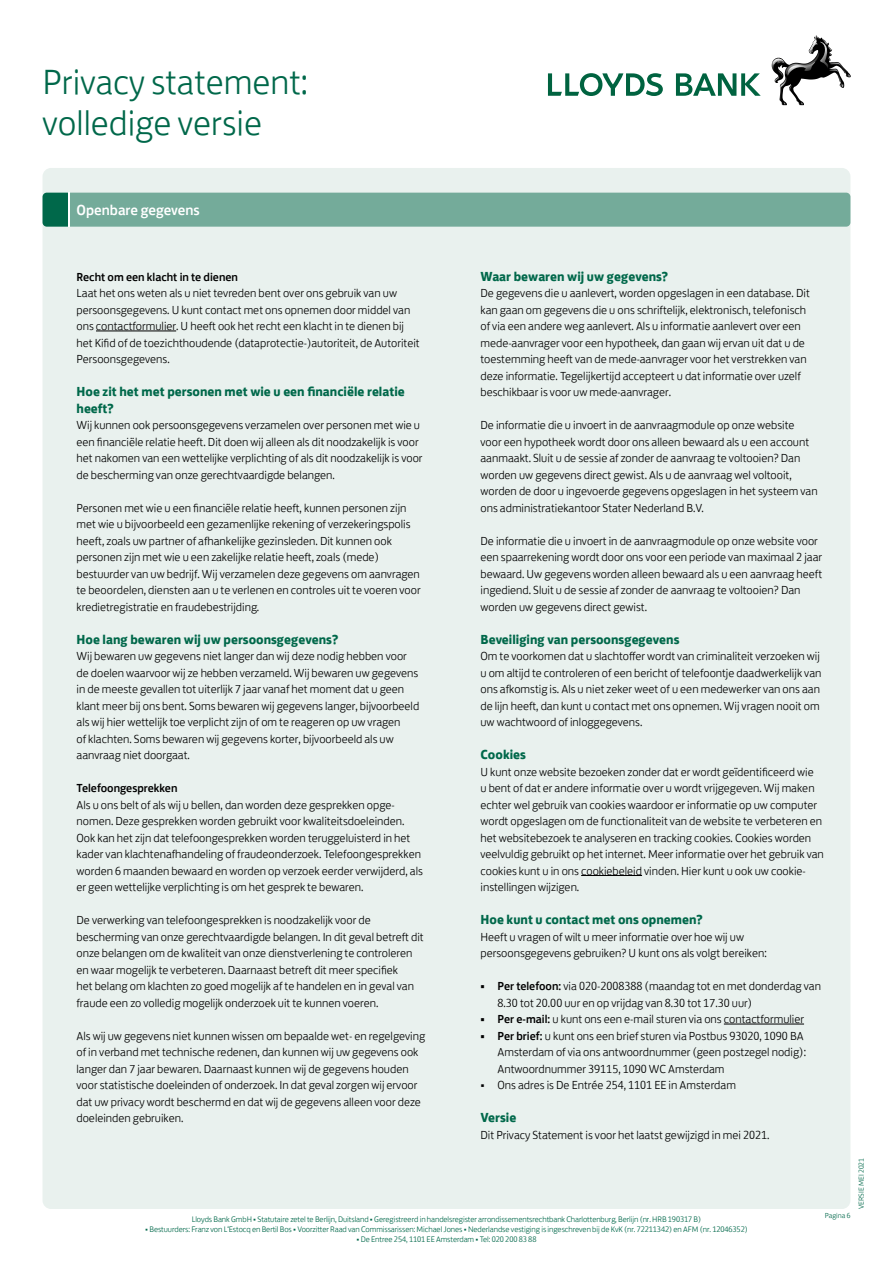
<style>
.page{position:relative;width:893px;height:1263px;background:#fff}
.page>*{position:absolute;margin:0;border:0;box-sizing:border-box;transform-origin:0 0}
.t1{font:300 36px/40.5px "Lloyds Bank Jack";color:#00684a}
.t2{font:500 15px "Lloyds Bank Jack";color:#fff}
.t3{font:700 13.5px/16.5px "Lloyds Bank Jack";color:#00684a}
.t4{font:300 12px/16.5px "Lloyds Bank Jack";color:#000}
.t5{font:500 12px "Lloyds Bank Jack";color:#000}
.t6{font:300 8.25px "Lloyds Bank Jack";letter-spacing:-.01em;color:#00684a}
.t7{font:300 7.5px "Lloyds Bank Jack";color:#00684a}
.s1{font-weight:500}
</style>
<div class="page">
<svg style="left:548px;top:73px;width:115px;height:23px"></svg>
<svg style="left:676px;top:73px;width:85px;height:23px"></svg>
<img style="left:772px;top:36px;width:46px;height:47px">
<svg style="left:773px;top:40px;width:56px;height:35px"></svg>
<div style="left:43px;top:168px;width:807px;height:1041px;background:#e9f1ee;border-radius:9px"></div>
<hr style="left:581px;top:875px;width:61px;height:1px;background:#000">
<hr style="left:724px;top:1024px;width:80px;height:1px;background:#000">
<div style="left:43px;top:193px;width:807px;height:34px;background:#74ab9a"></div>
<hr style="left:68px;top:193px;width:2px;height:34px;background:#fff">
<hr style="left:96px;top:331px;width:80px;height:1px;background:#000">
<h1 class="t1" style="left:43px;top:58px;width:267px">Privacy statement: volledige versie</h1>
<p class="t2" style="left:77px;top:198px;width:125px">Openbare gegevens</p>
<p class="t5" style="left:77px;top:267px;width:163px">Recht om een klacht in te dienen</p>
<p class="t4" style="left:77px;top:284px;width:345px">Laat het ons weten als u niet tevreden bent over ons gebruik van uw persoonsgegevens. U kunt contact met ons opnemen door middel van ons contactformulier. U heeft ook het recht een klacht in te dienen bij het Kifid of de toezichthoudende (dataprotectie-)autoriteit, de Autoriteit Persoonsgegevens.</p>
<p class="t3" style="left:77px;top:382px;width:330px">Hoe zit het met personen met wie u een financiële relatie heeft?</p>
<p class="t4" style="left:77px;top:416px;width:348px">Wij kunnen ook persoonsgegevens verzamelen over personen met wie u een financiële relatie heeft. Dit doen wij alleen als dit noodzakelijk is voor het nakomen van een wettelijke verplichting of als dit noodzakelijk is voor de bescherming van onze gerechtvaardigde belangen.</p>
<p class="t4" style="left:77px;top:498px;width:346px">Personen met wie u een financiële relatie heeft, kunnen personen zijn met wie u bijvoorbeeld een gezamenlijke rekening of verzekeringspolis heeft, zoals uw partner of afhankelijke gezinsleden. Dit kunnen ook personen zijn met wie u een zakelijke relatie heeft, zoals (mede) bestuurder van uw bedrijf. Wij verzamelen deze gegevens om aanvragen te beoordelen, diensten aan u te verlenen en controles uit te voeren voor kredietregistratie en fraudebestrijding.</p>
<p class="t3" style="left:77px;top:630px;width:263px">Hoe lang bewaren wij uw persoonsgegevens?</p>
<p class="t4" style="left:77px;top:647px;width:344px">Wij bewaren uw gegevens niet langer dan wij deze nodig hebben voor de doelen waarvoor wij ze hebben verzameld. Wij bewaren uw gegevens in de meeste gevallen tot uiterlijk 7 jaar vanaf het moment dat u geen klant meer bij ons bent. Soms bewaren wij gegevens langer, bijvoorbeeld als wij hier wettelijk toe verplicht zijn of om te reageren op uw vragen<br>of klachten. Soms bewaren wij gegevens korter, bijvoorbeeld als uw aanvraag niet doorgaat.</p>
<p class="t5" style="left:77px;top:778px;width:102px">Telefoongesprekken</p>
<p class="t4" style="left:77px;top:795px;width:348px">Als u ons belt of als wij u bellen, dan worden deze gesprekken opge&shy;nomen. Deze gesprekken worden gebruikt voor kwaliteitsdoeleinden.<br>Ook kan het zijn dat telefoongesprekken worden teruggeluisterd in het kader van klachtenafhandeling of fraudeonderzoek. Telefoongesprekken worden 6 maanden bewaard en worden op verzoek eerder verwijderd, als er geen wettelijke verplichting is om het gesprek te bewaren.</p>
<p class="t4" style="left:77px;top:911px;width:349px">De verwerking van telefoongesprekken is noodzakelijk voor de bescherming van onze gerechtvaardigde belangen. In dit geval betreft dit onze belangen om de kwaliteit van onze dienstverlening te controleren en waar mogelijk te verbeteren. Daarnaast betreft dit meer specifiek<br>het belang om klachten zo goed mogelijk af te handelen en in geval van fraude een zo volledig mogelijk onderzoek uit te kunnen voeren.</p>
<p class="t4" style="left:77px;top:1026px;width:350px">Als wij uw gegevens niet kunnen wissen om bepaalde wet- en regelgeving of in verband met technische redenen, dan kunnen wij uw gegevens ook langer dan 7 jaar bewaren. Daarnaast kunnen wij de gegevens houden voor statistische doeleinden of onderzoek. In dat geval zorgen wij ervoor dat uw privacy wordt beschermd en dat wij de gegevens alleen voor deze doeleinden gebruiken.</p>
<p class="t3" style="left:480px;top:267px;width:189px">Waar bewaren wij uw gegevens?</p>
<p class="t4" style="left:480px;top:284px;width:331px">De gegevens die u aanlevert, worden opgeslagen in een database. Dit kan gaan om gegevens die u ons schriftelijk, elektronisch, telefonisch of via een andere weg aanlevert. Als u informatie aanlevert over een mede-aanvrager voor een hypotheek, dan gaan wij ervan uit dat u de toestemming heeft van de mede-aanvrager voor het verstrekken van deze informatie. Tegelijkertijd accepteert u dat informatie over uzelf beschikbaar is voor uw mede-aanvrager.</p>
<p class="t4" style="left:480px;top:416px;width:339px">De informatie die u invoert in de aanvraagmodule op onze website voor een hypotheek wordt door ons alleen bewaard als u een account aanmaakt. Sluit u de sessie af zonder de aanvraag te voltooien? Dan worden uw gegevens direct gewist. Als u de aanvraag wel voltooit, worden de door u ingevoerde gegevens opgeslagen in het systeem van ons administratiekantoor Stater Nederland B.V.</p>
<p class="t4" style="left:480px;top:531px;width:343px">De informatie die u invoert in de aanvraagmodule op onze website voor een spaarrekening wordt door ons voor een periode van maximaal 2 jaar bewaard. Uw gegevens worden alleen bewaard als u een aanvraag heeft ingediend. Sluit u de sessie af zonder de aanvraag te voltooien? Dan worden uw gegevens direct gewist.</p>
<p class="t3" style="left:480px;top:630px;width:200px">Beveiliging van persoonsgegevens</p>
<p class="t4" style="left:480px;top:647px;width:342px">Om te voorkomen dat u slachtoffer wordt van criminaliteit verzoeken wij u om altijd te controleren of een bericht of telefoontje daadwerkelijk van ons afkomstig is. Als u niet zeker weet of u een medewerker van ons aan de lijn heeft, dan kunt u contact met ons opnemen. Wij vragen nooit om uw wachtwoord of inloggegevens.</p>
<p class="t3" style="left:480px;top:745px;width:47px">Cookies</p>
<p class="t4" style="left:480px;top:762px;width:345px">U kunt onze website bezoeken zonder dat er wordt geïdentificeerd wie<br>u bent of dat er andere informatie over u wordt vrijgegeven. Wij maken echter wel gebruik van cookies waardoor er informatie op uw computer wordt opgeslagen om de functionaliteit van de website te verbeteren en het websitebezoek te analyseren en tracking cookies. Cookies worden veelvuldig gebruikt op het internet. Meer informatie over het gebruik van cookies kunt u in ons cookiebeleid vinden. Hier kunt u ook uw cookie&shy;instellingen wijzigen.</p>
<p class="t3" style="left:480px;top:910px;width:224px">Hoe kunt u contact met ons opnemen?</p>
<p class="t4" style="left:480px;top:927px;width:288px">Heeft u vragen of wilt u meer informatie over hoe wij uw persoonsgegevens gebruiken? U kunt ons als volgt bereiken:</p>
<p class="t4" style="left:497px;top:977px;width:325px;text-indent:-17px"><span class="s1">• Per telefoon:</span> via 020-2008388 (maandag tot en met donderdag van<br>8.30 tot 20.00 uur en op vrijdag van 8.30 tot 17.30 uur)</p>
<p class="t4" style="left:480px;top:1010px;width:325px"><span class="s1">• Per e-mail:</span> u kunt ons een e-mail sturen via ons contactformulier</p>
<p class="t4" style="left:497px;top:1026px;width:310px;text-indent:-17px"><span class="s1">• Per brief:</span> u kunt ons een brief sturen via Postbus 93020, 1090 BA<br>Amsterdam of via ons antwoordnummer (geen postzegel nodig):<br>Antwoordnummer 39115, 1090 WC Amsterdam</p>
<p class="t4" style="left:480px;top:1076px;width:257px">• Ons adres is De Entrée 254, 1101 EE in Amsterdam</p>
<p class="t3" style="left:480px;top:1108px;width:37px">Versie</p>
<p class="t4" style="left:480px;top:1125px;width:290px">Dit Privacy Statement is voor het laatst gewijzigd in mei 2021.</p>
<p class="t6" style="left:192px;top:1213px;width:511px">Lloyds Bank GmbH • Statutaire zetel te Berlijn, Duitsland • Geregistreerd in handelsregister arrondissementsrechtbank Charlottenburg, Berlijn (nr. HRB 190317 B)</p>
<p class="t6" style="left:145px;top:1223px;width:604px">• Bestuurders: Franz von L‘Estocq en Bertil Bos • Voorzitter Raad van Commissarissen: Michael Jones • Nederlandse vestiging is ingeschreven bij de KvK (nr. 72211342) en AFM (nr. 12046352)</p>
<p class="t6" style="left:356px;top:1233px;width:181px">• De Entree 254, 1101 EE Amsterdam • Tel: 020 200 83 88</p>
<p class="t7" style="left:825px;top:1209px;width:27px">Pagina 6</p>
<p class="t7" style="left:855px;top:1209px;width:52px;rotate:-90deg">VERSIE MEI 2021</p>
</div>
